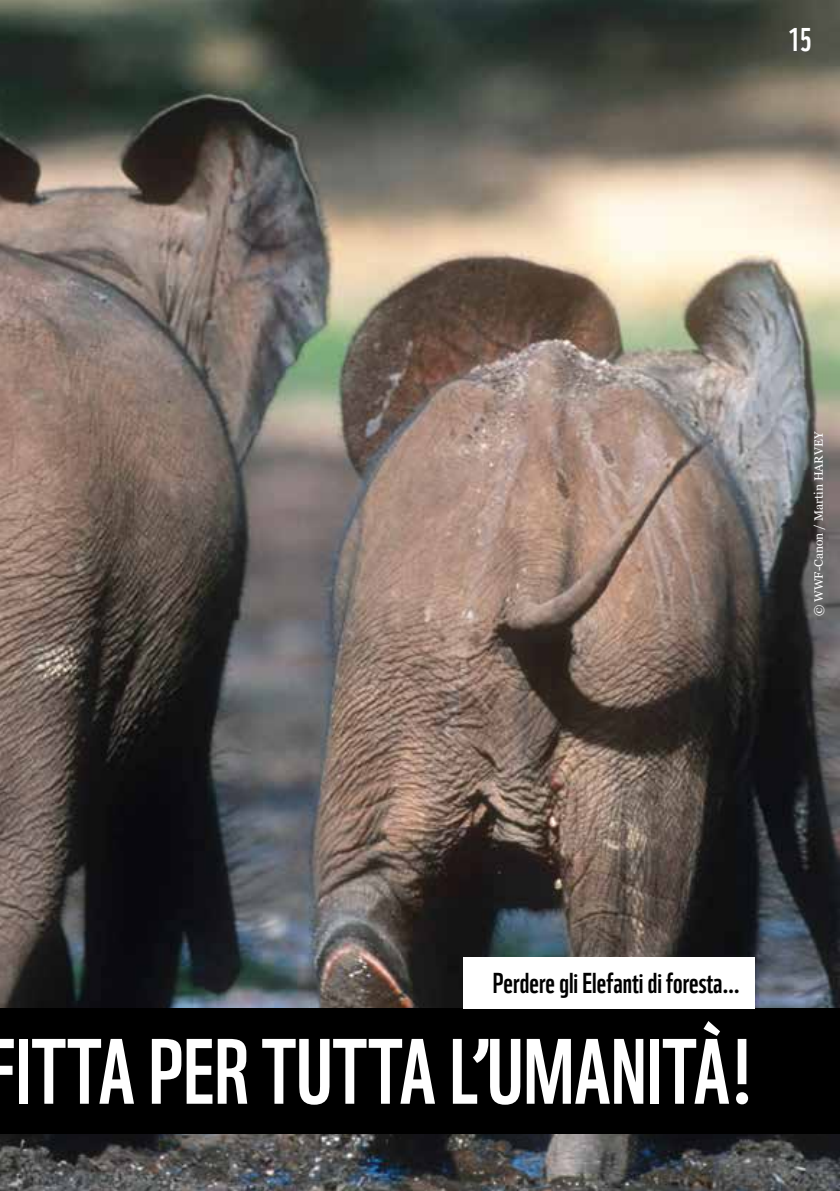
<style>
.page{position:relative;width:840px;height:1191px;background:#fff}
.page>*{position:absolute;margin:0;border:0;box-sizing:border-box;transform-origin:0 0}
.t1{font:90px "WWF";color:#fff}
.t2{font:32px "WWF";color:#fff}
.t3{font:28px "WWF";color:#000}
.t4{font:12px "Georgia";color:#fff}
</style>
<div class="page">
<img style="left:0;top:0;width:839px;height:1191px">
<div style="left:0;top:1008px;width:839px;height:126px;background:#000"></div>
<div style="left:463px;top:957px;width:291px;height:51px;background:#fff"></div>
<p class="t2" style="left:787px;top:15px;width:25px">15</p>
<p class="t4" style="left:809px;top:616px;width:186px;rotate:-90deg">© WWF-Canon / Martin HARVEY</p>
<p class="t3" style="left:492px;top:961px;width:249px">Perdere gli Elefanti di foresta…</p>
<h1 class="t1" style="left:-15px;top:1001px;width:770px">FITTA PER TUTTA L’UMANITÀ!</h1>
</div>
